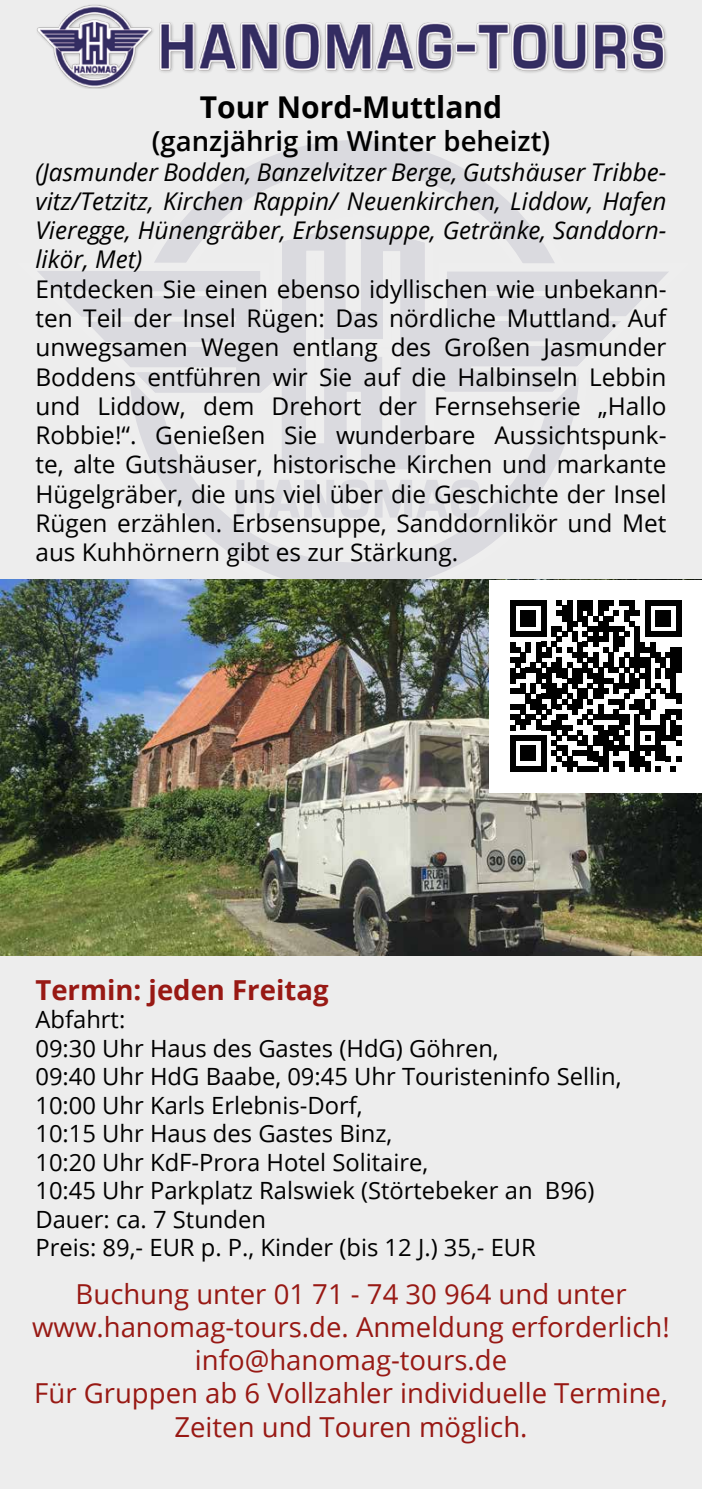
<style>
.page{position:relative;width:702px;height:1489px;background:#fff}
.page>*{position:absolute;margin:0;border:0;box-sizing:border-box;transform-origin:0 0}
.t1{font:700 30px "Open Sans";color:#000}
.t2{font:27.5px/33px "Open Sans";color:#981914;text-align:center}
.t3{font:600 27.5px "Open Sans";color:#000}
.t4{font:700 27.5px "Open Sans";color:#981914}
.t5{font:24.5px/29.2px "Open Sans";color:#000;text-align:justify}
.t6{font:italic 24.5px/29.2px "Open Sans";color:#000;text-align:justify}
.t7{font:23.75px/28.5px "Open Sans";color:#000}
</style>
<div class="page">
<div style="left:0;top:1px;width:702px;height:1487px;background:#ededed"></div>
<img style="left:37px;top:4px;width:630px;height:84px">
<svg style="left:160px;top:140px;width:389px;height:439px"></svg>
<svg style="left:156px;top:214px;width:396px;height:264px"></svg>
<svg style="left:236px;top:479px;width:243px;height:39px"></svg>
<svg style="left:38px;top:221px;width:630px;height:251px"></svg>
<img style="left:0;top:579px;width:702px;height:376px">
<div style="left:489px;top:579px;width:213px;height:213px;background:#fff"></div>
<svg style="left:510px;top:600px;width:171px;height:171px"></svg>
<p class="t1" style="left:200px;top:86px;width:304px">Tour Nord-Muttland</p>
<p class="t3" style="left:152px;top:122px;width:400px">(ganzjährig im Winter beheizt)</p>
<p class="t6" style="left:35px;top:156px;width:632px">(Jasmunder Bodden, Banzelvitzer Berge, Gutshäuser Tribbe&shy;vitz/Tetzitz, Kirchen Rappin/ Neuenkirchen, Liddow, Hafen Vieregge, Hünengräber, Erbsensuppe, Getränke, Sanddorn&shy;likör, Met)</p>
<p class="t5" style="left:35px;top:273px;width:632px">Entdecken Sie einen ebenso idyllischen wie unbekann&shy;ten Teil der Insel Rügen: Das nördliche Muttland. Auf unwegsamen Wegen entlang des Großen Jasmunder Boddens entführen wir Sie auf die Halbinseln Lebbin und Liddow, dem Drehort der Fernsehserie „Hallo Robbie!“. Genießen Sie wunderbare Aussichtspunk&shy;te, alte Gutshäuser, historische Kirchen und markante Hügelgräber, die uns viel über die Geschichte der Insel Rügen erzählen. Erbsensuppe, Sanddornlikör und Met aus Kuhhörnern gibt es zur Stärkung.</p>
<p class="t4" style="left:35px;top:970px;width:294px">Termin: jeden Freitag</p>
<p class="t7" style="left:35px;top:1004px;width:587px">Abfahrt:<br>09:30 Uhr Haus des Gastes (HdG) Göhren,<br>09:40 Uhr HdG Baabe, 09:45 Uhr Touristeninfo Sellin, 10:00 Uhr Karls Erlebnis-Dorf,<br>10:15 Uhr Haus des Gastes Binz,<br>10:20 Uhr KdF-Prora Hotel Solitaire,<br>10:45 Uhr Parkplatz Ralswiek (Störtebeker an B96)<br>Dauer: ca. 7 Stunden<br>Preis: 89,- EUR p. P., Kinder (bis 12 J.) 35,- EUR</p>
<p class="t2" style="left:32px;top:1277px;width:639px">Buchung unter 01 71 - 74 30 964 und unter www.hanomag-tours.de. Anmeldung erforderlich! info@hanomag-tours.de<br>Für Gruppen ab 6 Vollzahler individuelle Termine, Zeiten und Touren möglich.</p>
</div>
